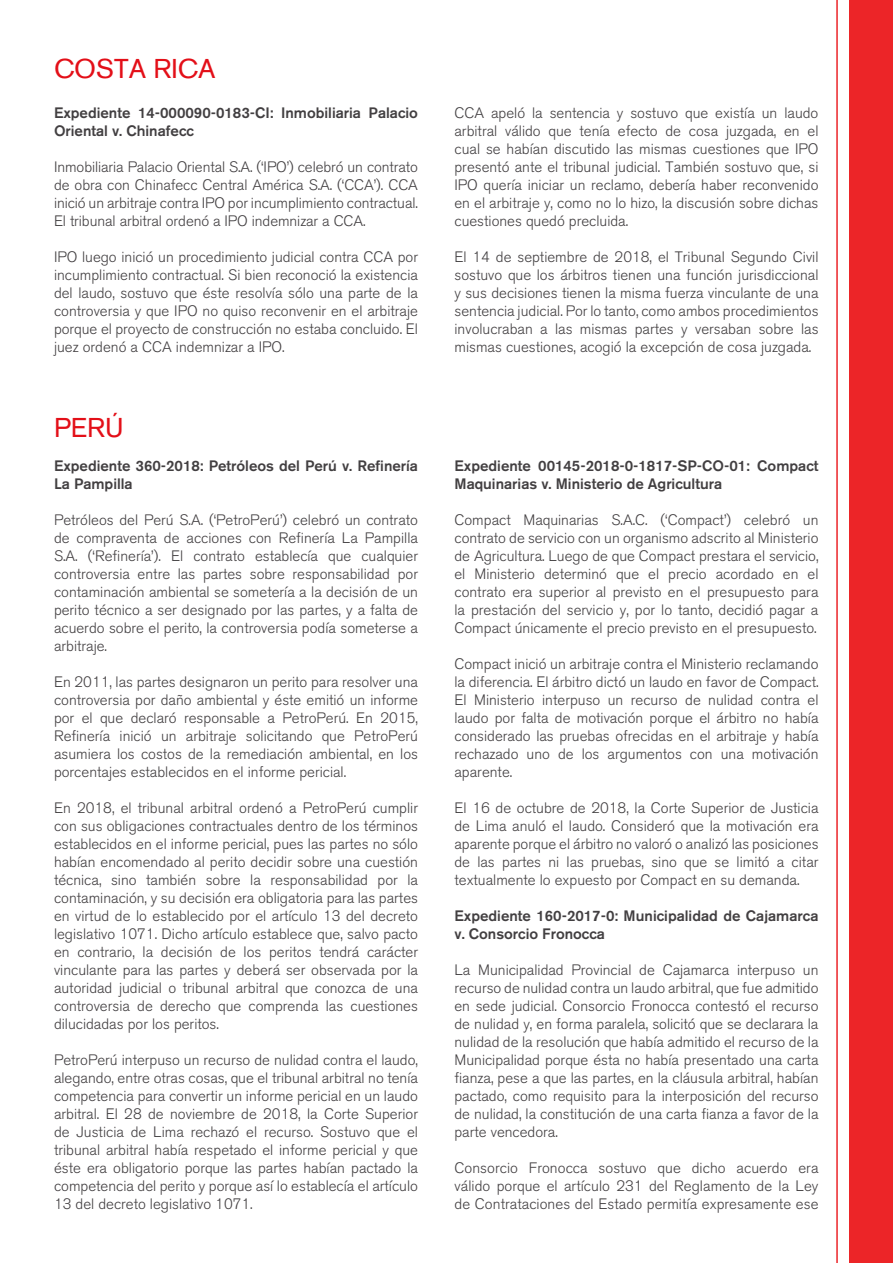
<style>
.page{position:relative;width:893px;height:1263px;background:#fff}
.page>*{position:absolute;margin:0;border:0;box-sizing:border-box;transform-origin:0 0}
.t1{font:27px "Akzidenz Grotesk BE";color:#e30f18}
.t2{font:300 15px/18px "Akzidenz Grotesk BE";color:#423f41;text-align:justify}
.t3{font:500 15px/18px "Akzidenz Grotesk BE";color:#423f41}
</style>
<div class="page">
<div style="left:850px;top:0;width:43px;height:1263px;background:#ec2528"></div>
<hr style="left:836px;top:0;width:2px;height:1263px;background:#ec2528">
<p class="t1" style="left:54px;top:52px;width:163px">COSTA RICA</p>
<p class="t3" style="left:54px;top:104px;width:365px">Expediente 14-000090-0183-CI: Inmobiliaria Palacio<br>Oriental v. Chinafecc</p>
<p class="t2" style="left:54px;top:158px;width:366px">Inmobiliaria Palacio Oriental S.A. (‘IPO’) celebró un contrato de obra con Chinafecc Central América S.A. (‘CCA’). CCA inició un arbitraje contra IPO por incumplimiento contractual.<br>El tribunal arbitral ordenó a IPO indemnizar a CCA.</p>
<p class="t2" style="left:54px;top:248px;width:366px">IPO luego inició un procedimiento judicial contra CCA por incumplimiento contractual. Si bien reconoció la existencia del laudo, sostuvo que éste resolvía sólo una parte de la controversia y que IPO no quiso reconvenir en el arbitraje porque el proyecto de construcción no estaba concluido. El juez ordenó a CCA indemnizar a IPO.</p>
<p class="t1" style="left:54px;top:411px;width:71px">PERÚ</p>
<p class="t3" style="left:54px;top:457px;width:366px">Expediente 360-2018: Petróleos del Perú v. Refinería<br>La Pampilla</p>
<p class="t2" style="left:54px;top:511px;width:366px">Petróleos del Perú S.A. (‘PetroPerú’) celebró un contrato de compraventa de acciones con Refinería La Pampilla S.A. (‘Refinería’). El contrato establecía que cualquier controversia entre las partes sobre responsabilidad por contaminación ambiental se sometería a la decisión de un perito técnico a ser designado por las partes, y a falta de acuerdo sobre el perito, la controversia podía someterse a arbitraje.</p>
<p class="t2" style="left:54px;top:673px;width:366px">En 2011, las partes designaron un perito para resolver una controversia por daño ambiental y éste emitió un informe por el que declaró responsable a PetroPerú. En 2015, Refinería inició un arbitraje solicitando que PetroPerú asumiera los costos de la remediación ambiental, en los porcentajes establecidos en el informe pericial.</p>
<p class="t2" style="left:54px;top:799px;width:366px">En 2018, el tribunal arbitral ordenó a PetroPerú cumplir con sus obligaciones contractuales dentro de los términos establecidos en el informe pericial, pues las partes no sólo habían encomendado al perito decidir sobre una cuestión técnica, sino también sobre la responsabilidad por la contaminación, y su decisión era obligatoria para las partes en virtud de lo establecido por el artículo 13 del decreto legislativo 1071. Dicho artículo establece que, salvo pacto en contrario, la decisión de los peritos tendrá carácter vinculante para las partes y deberá ser observada por la autoridad judicial o tribunal arbitral que conozca de una controversia de derecho que comprenda las cuestiones dilucidadas por los peritos.</p>
<p class="t2" style="left:54px;top:1051px;width:366px">PetroPerú interpuso un recurso de nulidad contra el laudo, alegando, entre otras cosas, que el tribunal arbitral no tenía competencia para convertir un informe pericial en un laudo arbitral. El 28 de noviembre de 2018, la Corte Superior de Justicia de Lima rechazó el recurso. Sostuvo que el tribunal arbitral había respetado el informe pericial y que éste era obligatorio porque las partes habían pactado la competencia del perito y porque así lo establecía el artículo 13 del decreto legislativo 1071.</p>
<p class="t2" style="left:454px;top:104px;width:366px">CCA apeló la sentencia y sostuvo que existía un laudo arbitral válido que tenía efecto de cosa juzgada, en el cual se habían discutido las mismas cuestiones que IPO presentó ante el tribunal judicial. También sostuvo que, si IPO quería iniciar un reclamo, debería haber reconvenido en el arbitraje y, como no lo hizo, la discusión sobre dichas cuestiones quedó precluida.</p>
<p class="t2" style="left:454px;top:248px;width:366px">El 14 de septiembre de 2018, el Tribunal Segundo Civil sostuvo que los árbitros tienen una función jurisdiccional y sus decisiones tienen la misma fuerza vinculante de una sentencia judicial. Por lo tanto, como ambos procedimientos involucraban a las mismas partes y versaban sobre las mismas cuestiones, acogió la excepción de cosa juzgada.</p>
<p class="t3" style="left:454px;top:457px;width:366px">Expediente 00145-2018-0-1817-SP-CO-01: Compact<br>Maquinarias v. Ministerio de Agricultura</p>
<p class="t2" style="left:454px;top:511px;width:366px">Compact Maquinarias S.A.C. (‘Compact’) celebró un contrato de servicio con un organismo adscrito al Ministerio de Agricultura. Luego de que Compact prestara el servicio, el Ministerio determinó que el precio acordado en el contrato era superior al previsto en el presupuesto para la prestación del servicio y, por lo tanto, decidió pagar a Compact únicamente el precio previsto en el presupuesto.</p>
<p class="t2" style="left:454px;top:655px;width:366px">Compact inició un arbitraje contra el Ministerio reclamando la diferencia. El árbitro dictó un laudo en favor de Compact.<br>El Ministerio interpuso un recurso de nulidad contra el laudo por falta de motivación porque el árbitro no había considerado las pruebas ofrecidas en el arbitraje y había rechazado uno de los argumentos con una motivación aparente.</p>
<p class="t2" style="left:454px;top:799px;width:366px">El 16 de octubre de 2018, la Corte Superior de Justicia de Lima anuló el laudo. Consideró que la motivación era aparente porque el árbitro no valoró o analizó las posiciones de las partes ni las pruebas, sino que se limitó a citar textualmente lo expuesto por Compact en su demanda.</p>
<p class="t3" style="left:454px;top:907px;width:365px">Expediente 160-2017-0: Municipalidad de Cajamarca v. Consorcio Fronocca</p>
<p class="t2" style="left:454px;top:961px;width:366px">La Municipalidad Provincial de Cajamarca interpuso un recurso de nulidad contra un laudo arbitral, que fue admitido en sede judicial. Consorcio Fronocca contestó el recurso de nulidad y, en forma paralela, solicitó que se declarara la nulidad de la resolución que había admitido el recurso de la Municipalidad porque ésta no había presentado una carta fianza, pese a que las partes, en la cláusula arbitral, habían pactado, como requisito para la interposición del recurso de nulidad, la constitución de una carta fianza a favor de la parte vencedora.</p>
<p class="t2" style="left:454px;top:1159px;width:366px">Consorcio Fronocca sostuvo que dicho acuerdo era válido porque el artículo 231 del Reglamento de la Ley de Contrataciones del Estado permitía expresamente ese</p>
</div>
